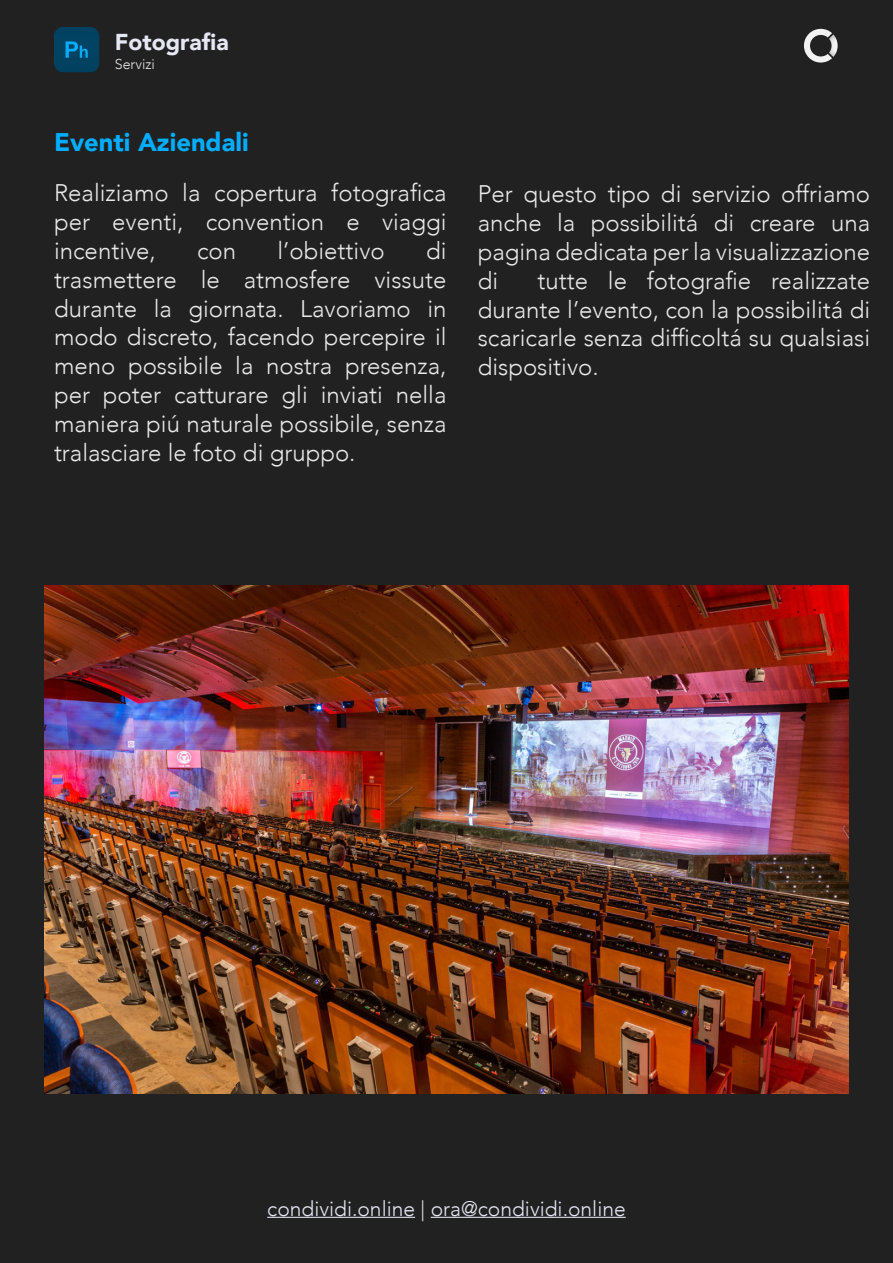
<style>
.page{position:relative;width:893px;height:1263px;background:#212121}
.page>*{position:absolute;margin:0;border:0;box-sizing:border-box;transform-origin:0 0}
.t1{font:900 25.5px "Avenir";color:#00adff}
.t2{font:300 24px/28.8px "Avenir";color:#e9e9e9;text-align:justify}
.t3{font:900 22.95px "Avenir";color:#e5e8f4}
.t4{font:300 21px "Avenir";color:#e5e8f4}
.t5{font:300 14.25px "Avenir";color:#e9e9e9}
.s1{color:#e9e9e9}
</style>
<div class="page">
<svg style="left:804px;top:29px;width:34px;height:34px"></svg>
<hr style="left:267px;top:1217px;width:148px;height:1px;background:#e5e8f4">
<hr style="left:431px;top:1217px;width:195px;height:1px;background:#e5e8f4">
<svg style="left:54px;top:27px;width:45px;height:45px"></svg>
<img style="left:44px;top:586px;width:805px;height:508px">
<p class="t3" style="left:115px;top:22px;width:115px">Fotografia</p>
<p class="t5" style="left:115px;top:56px;width:42px">Servizi</p>
<p class="t1" style="left:54px;top:120px;width:196px">Eventi Aziendali</p>
<p class="t2" style="left:54px;top:179px;width:394px">Realiziamo la copertura fotografica per eventi, convention e viaggi incentive,</p>
<p class="t2" style="left:54px;top:236px;width:394px;text-indent:372px">di trasmettere le atmosfere vissute durante la giornata. Lavoriamo in modo discreto, facendo percepire il meno possibile la nostra presenza, per poter catturare gli inviati nella maniera piú naturale possibile, senza tralasciare le foto di gruppo.</p>
<p class="t2" style="left:197px;top:236px;width:41px">con</p>
<p class="t2" style="left:278px;top:236px;width:109px">l’obiettivo</p>
<p class="t2" style="left:478px;top:180px;width:394px">Per questo tipo di servizio offriamo anche la possibilitá di creare una pagina dedicata per la visualizzazione di</p>
<p class="t2" style="left:478px;top:266px;width:394px;text-indent:60px">tutte le fotografie realizzate durante l’evento, con la possibilitá di scaricarle senza difficoltá su qualsiasi dispositivo.</p>
<p class="t4" style="left:267px;top:1196px;width:360px">condividi.online <span class="s1">|</span> ora@condividi.online</p>
</div>
